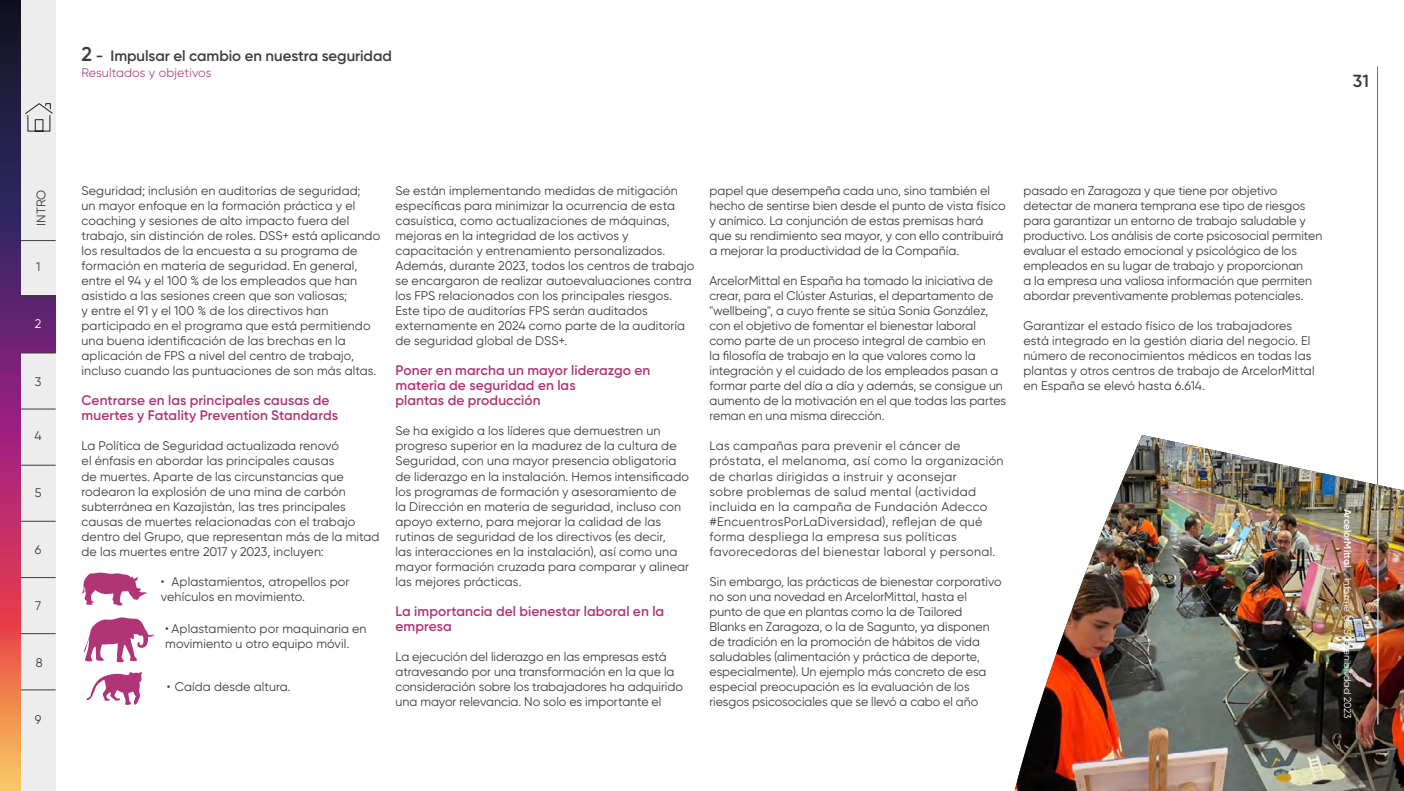
<style>
.page{position:relative;width:1404px;height:791px;background:#fff}
.page>*{position:absolute;margin:0;border:0;box-sizing:border-box;transform-origin:0 0}
.t1{font:600 17.5px "Gilroy";color:#3c3c3b}
.t2{font:600 15px "Gilroy";letter-spacing:-.005em;color:#3c3c3b}
.t3{font:600 13.75px/15px "Gilroy";letter-spacing:.005em;color:#af3577}
.t4{font:12.5px/15px "Gilroy";letter-spacing:.005em;color:#3c3c3b}
.t5{font:12.5px/15px "Gilroy";letter-spacing:.03em;color:#3c3c3b}
.t6{font:12.5px "Gilroy";letter-spacing:.005em;color:#b74985}
.t7{font:12.5px "Gilroy";color:#fff}
.t8{font:10px "Gilroy";color:#fff}
.s1{font-size:20px}
.s2{font-weight:600}
</style>
<div class="page">
<svg style="left:0;top:0;width:56px;height:790px;background:#83375d"></svg>
<div style="left:21px;top:0;width:35px;height:295px;background:#ededed"></div>
<div style="left:21px;top:353px;width:35px;height:437px;background:#ededed"></div>
<hr style="left:1377px;top:66px;width:1px;height:658px;background:#706f6f">
<svg style="left:25px;top:103px;width:28px;height:29px"></svg>
<hr style="left:21px;top:240px;width:35px;height:1px;background:#3c3c3b">
<hr style="left:21px;top:296px;width:35px;height:1px;background:#3c3c3b">
<hr style="left:21px;top:352px;width:35px;height:1px;background:#3c3c3b">
<hr style="left:21px;top:464px;width:35px;height:1px;background:#3c3c3b">
<hr style="left:21px;top:577px;width:35px;height:1px;background:#3c3c3b">
<hr style="left:21px;top:408px;width:35px;height:1px;background:#3c3c3b">
<hr style="left:21px;top:520px;width:35px;height:1px;background:#3c3c3b">
<hr style="left:21px;top:633px;width:35px;height:1px;background:#3c3c3b">
<hr style="left:21px;top:689px;width:35px;height:1px;background:#3c3c3b">
<svg style="left:81px;top:572px;width:66px;height:33px"></svg>
<svg style="left:86px;top:672px;width:56px;height:33px"></svg>
<img style="left:1014px;top:435px;width:389px;height:355px">
<hr style="left:1377px;top:485px;width:1px;height:239px;background:#fff">
<svg style="left:84px;top:617px;width:71px;height:45px"></svg>
<p class="t2" style="left:81px;top:46px;width:312px"><span class="s1">2</span> - Impulsar el cambio en nuestra seguridad</p>
<p class="t6" style="left:81px;top:65px;width:131px">Resultados y objetivos</p>
<h1 class="t1" style="left:1352px;top:70px;width:17px">31</h1>
<p class="t4" style="left:33px;top:225px;width:37px;rotate:-90deg">INTRO</p>
<p class="t4" style="left:36px;top:258px;width:6px">1</p>
<p class="t7" style="left:35px;top:316px;width:8px">2</p>
<p class="t4" style="left:35px;top:374px;width:8px">3</p>
<p class="t4" style="left:35px;top:427px;width:9px">4</p>
<p class="t4" style="left:35px;top:484px;width:8px">5</p>
<p class="t4" style="left:35px;top:541px;width:8px">6</p>
<p class="t4" style="left:35px;top:598px;width:8px">7</p>
<p class="t4" style="left:36px;top:655px;width:8px">8</p>
<p class="t4" style="left:35px;top:711px;width:8px">9</p>
<p class="t4" style="left:81px;top:183px;width:300px">Seguridad; inclusión en auditorías de seguridad;<br>un mayor enfoque en la formación práctica y el coaching y sesiones de alto impacto fuera del trabajo, sin distinción de roles. DSS+ está aplicando los resultados de la encuesta a su programa de formación en materia de seguridad. En general, entre el 94 y el 100 % de los empleados que han asistido a las sesiones creen que son valiosas;<br>y entre el 91 y el 100 % de los directivos han participado en el programa que está permitiendo una buena identificación de las brechas en la aplicación de FPS a nivel del centro de trabajo, incluso cuando las puntuaciones de son más altas.</p>
<p class="t3" style="left:81px;top:393px;width:258px">Centrarse en las principales causas de muertes y Fatality Prevention Standards</p>
<p class="t4" style="left:81px;top:438px;width:299px">La Política de Seguridad actualizada renovó<br>el énfasis en abordar las principales causas<br>de muertes. Aparte de las circunstancias que rodearon la explosión de una mina de carbón subterránea en Kazajistán, las tres principales causas de muertes relacionadas con el trabajo dentro del Grupo, que representan más de la mitad de las muertes entre 2017 y 2023, incluyen:</p>
<p class="t4" style="left:161px;top:573px;width:190px">• Aplastamientos, atropellos por vehículos en movimiento.</p>
<p class="t4" style="left:165px;top:621px;width:203px">• Aplastamiento por maquinaria en movimiento u otro equipo móvil.</p>
<p class="t4" style="left:167px;top:678px;width:125px">• Caída desde altura.</p>
<p class="t4" style="left:395px;top:183px;width:300px">Se están implementando medidas de mitigación específicas para minimizar la ocurrencia de esta casuística, como actualizaciones de máquinas, mejoras en la integridad de los activos y capacitación y entrenamiento personalizados.<br>Además, durante 2023, todos los centros de trabajo se encargaron de realizar autoevaluaciones contra los FPS relacionados con los principales riesgos.<br>Este tipo de auditorías FPS serán auditados externamente en 2024 como parte de la auditoría de seguridad global de DSS+.</p>
<p class="t3" style="left:395px;top:363px;width:256px">Poner en marcha un mayor liderazgo en materia de seguridad en las<br>plantas de producción</p>
<p class="t4" style="left:395px;top:423px;width:295px">Se ha exigido a los líderes que demuestren un progreso superior en la madurez de la cultura de Seguridad, con una mayor presencia obligatoria de liderazgo en la instalación. Hemos intensificado los programas de formación y asesoramiento de la Dirección en materia de seguridad, incluso con apoyo externo, para mejorar la calidad de las rutinas de seguridad de los directivos (es decir,<br>las interacciones en la instalación), así como una mayor formación cruzada para comparar y alinear las mejores prácticas.</p>
<p class="t3" style="left:395px;top:603px;width:270px">La importancia del bienestar laboral en la empresa</p>
<p class="t4" style="left:395px;top:648px;width:289px">La ejecución del liderazgo en las empresas está atravesando por una transformación en la que la consideración sobre los trabajadores ha adquirido una mayor relevancia. No solo es importante el</p>
<p class="t4" style="left:709px;top:183px;width:297px">papel que desempeña cada uno, sino también el hecho de sentirse bien desde el punto de vista físico y anímico. La conjunción de estas premisas hará que su rendimiento sea mayor, y con ello contribuirá a mejorar la productividad de la Compañía.</p>
<p class="t4" style="left:709px;top:273px;width:298px">ArcelorMittal en España ha tomado la iniciativa de crear, para el Clúster Asturias, el departamento de "wellbeing", a cuyo frente se sitúa Sonia González, con el objetivo de fomentar el bienestar laboral como parte de un proceso integral de cambio en<br>la filosofía de trabajo en la que valores como la integración y el cuidado de los empleados pasan a formar parte del día a día y además, se consigue un aumento de la motivación en el que todas las partes reman en una misma dirección.</p>
<p class="t5" style="left:709px;top:438px;width:295px">Las campañas para prevenir el cáncer de próstata, el melanoma, así como la organización de charlas dirigidas a instruir y aconsejar<br>sobre problemas de salud mental (actividad incluida en la campaña de Fundación Adecco #EncuentrosPorLaDiversidad), reflejan de qué forma despliega la empresa sus políticas favorecedoras del bienestar laboral y personal.</p>
<p class="t4" style="left:709px;top:573px;width:293px">Sin embargo, las prácticas de bienestar corporativo no son una novedad en ArcelorMittal, hasta el punto de que en plantas como la de Tailored Blanks en Zaragoza, o la de Sagunto, ya disponen de tradición en la promoción de hábitos de vida saludables (alimentación y práctica de deporte, especialmente). Un ejemplo más concreto de esa especial preocupación es la evaluación de los riesgos psicosociales que se llevó a cabo el año</p>
<p class="t4" style="left:1023px;top:183px;width:300px">pasado en Zaragoza y que tiene por objetivo detectar de manera temprana ese tipo de riesgos para garantizar un entorno de trabajo saludable y productivo. Los análisis de corte psicosocial permiten evaluar el estado emocional y psicológico de los empleados en su lugar de trabajo y proporcionan<br>a la empresa una valiosa información que permiten abordar preventivamente problemas potenciales.</p>
<p class="t4" style="left:1023px;top:318px;width:292px">Garantizar el estado físico de los trabajadores está integrado en la gestión diaria del negocio. El número de reconocimientos médicos en todas las plantas y otros centros de trabajo de ArcelorMittal en España se elevó hasta 6.614.</p>
<p class="t8" style="left:1353px;top:508px;width:211px;rotate:90deg"><span class="s2">ArcelorMittal</span> Informe de Sostenibilidad 2023</p>
</div>
